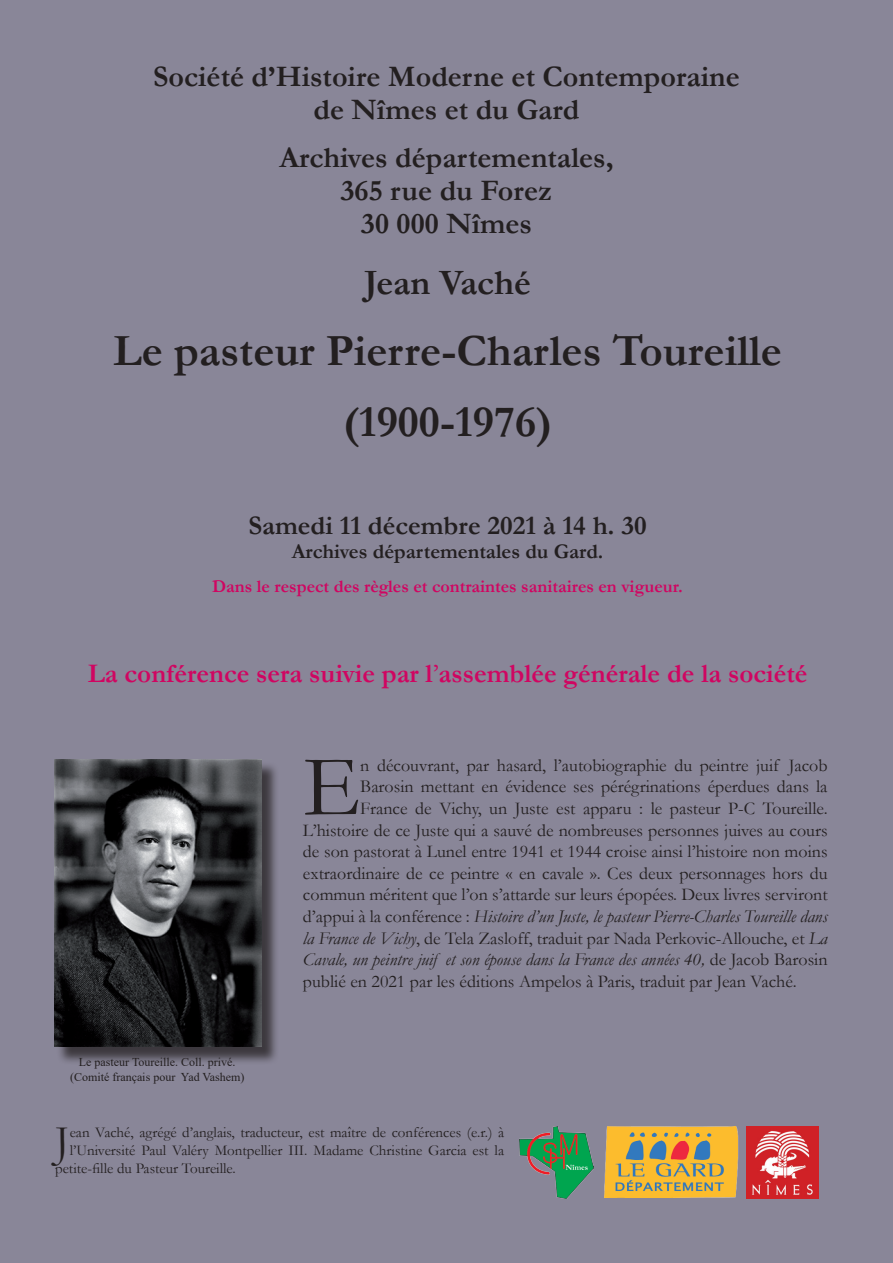
<style>
.page{position:relative;width:893px;height:1263px;background:#898698}
.page>*{position:absolute;margin:0;border:0;box-sizing:border-box;transform-origin:0 0}
.t1{font:87.3px "Garamond";color:#231f20}
.t2{font:700 45px/70.9px "Garamond";color:#231f20;text-align:center}
.t3{font:43.8px "Garamond";color:#231f20}
.t4{font:700 36px "Garamond";color:#231f20}
.t5{font:700 30px/33px "Garamond";color:#231f20;text-align:center}
.t6{font:700 27px "Garamond";color:#d00561}
.t7{font:700 27px "Garamond";color:#231f20}
.t8{font:700 21px "Garamond";color:#231f20}
.t9{font:18px "Garamond";color:#231f20}
.t10{font:italic 18px "Garamond";color:#231f20}
.t11{font:700 18px "Garamond";color:#d00561}
.t12{font:15px "Garamond";color:#231f20}
.t13{font:12px/14.4px "Times New Roman";color:#231f20;text-align:center}
.s1{font-weight:400}
.s2{font-style:normal}
.s3{font-style:italic}
</style>
<div class="page">
<img style="left:747px;top:1127px;width:71px;height:71px">
<img style="left:605px;top:1127px;width:134px;height:70px">
<img style="left:519px;top:1127px;width:74px;height:71px">
<div style="left:56px;top:761px;width:224px;height:304px;background:#231f20;opacity:.75"></div>
<img style="left:54px;top:759px;width:207px;height:287px">
<h3 class="t5" style="left:153px;top:60px;width:588px">Société d’Histoire Moderne et Contemporaine de Nîmes et du Gard</h3>
<h3 class="t5" style="left:279px;top:141px;width:336px">Archives départementales,<br>365 rue du Forez<br>30 000 Nîmes</h3>
<h3 class="t4" style="left:364px;top:258px;width:168px">Jean Vaché</h3>
<h2 class="t2" style="left:113px;top:315px;width:670px">Le pasteur Pierre-Charles Toureille (1900-1976)</h2>
<h3 class="t7" style="left:248px;top:507px;width:400px">Samedi 11 décembre 2021 à 14 h. 30</h3>
<p class="t8" style="left:292px;top:537px;width:313px">Archives départementales du Gard.</p>
<p class="t11" style="left:212px;top:574px;width:472px">Dans le respect des règles et contraintes sanitaires en vigueur.</p>
<h3 class="t6" style="left:88px;top:655px;width:721px">La conférence sera suivie par l<span class="s1">’</span>assemblée générale de la société</h3>
<p class="t13" style="left:70px;top:1054px;width:176px">Le pasteur Toureille. Coll. privé. (Comité français pour Yad Vashem)</p>
<h1 class="t1" style="left:303px;top:728px;width:59px">E</h1>
<p class="t9" style="left:360px;top:753px;width:469px">n découvrant, par hasard, l’autobiographie du peintre juif Jacob</p>
<p class="t9" style="left:360px;top:775px;width:469px">Barosin mettant en évidence ses pérégrinations éperdues dans la</p>
<p class="t9" style="left:360px;top:796px;width:469px">France de Vichy, un Juste est apparu : le pasteur P-C Toureille.</p>
<p class="t9" style="left:303px;top:818px;width:526px">L’histoire de ce Juste qui a sauvé de nombreuses personnes juives au cours</p>
<p class="t9" style="left:303px;top:839px;width:526px">de son pastorat à Lunel entre 1941 et 1944 croise ainsi l’histoire non moins</p>
<p class="t9" style="left:303px;top:861px;width:526px">extraordinaire de ce peintre « en cavale ». Ces deux personnages hors du</p>
<p class="t9" style="left:303px;top:883px;width:526px">commun méritent que l’on s’attarde sur leurs épopées. Deux livres serviront</p>
<p class="t10" style="left:303px;top:904px;width:526px"><span class="s2">d’appui à la conférence :</span> Histoire d’un Juste, le pasteur Pierre-Charles Toureille dans</p>
<p class="t9" style="left:303px;top:926px;width:526px"><span class="s3">la France de Vichy</span>, de Tela Zasloff, traduit par Nada Perkovic-Allouche, et <span class="s3">La</span></p>
<p class="t10" style="left:303px;top:947px;width:526px">Cavale, un peintre juif et son épouse dans la France des années 40, <span class="s2">de Jacob Barosin</span></p>
<p class="t9" style="left:303px;top:969px;width:495px">publié en 2021 par les éditions Ampelos à Paris, traduit par Jean Vaché.</p>
<h3 class="t3" style="left:55px;top:1111px;width:16px">J</h3>
<p class="t12" style="left:70px;top:1122px;width:436px">ean Vaché, agrégé d’anglais, traducteur, est maître de conférences (e.r.) à</p>
<p class="t12" style="left:70px;top:1140px;width:436px">l’Université Paul Valéry Montpellier III. Madame Christine Garcia est la</p>
<p class="t12" style="left:55px;top:1158px;width:182px">petite-fille du Pasteur Toureille.</p>
</div>
